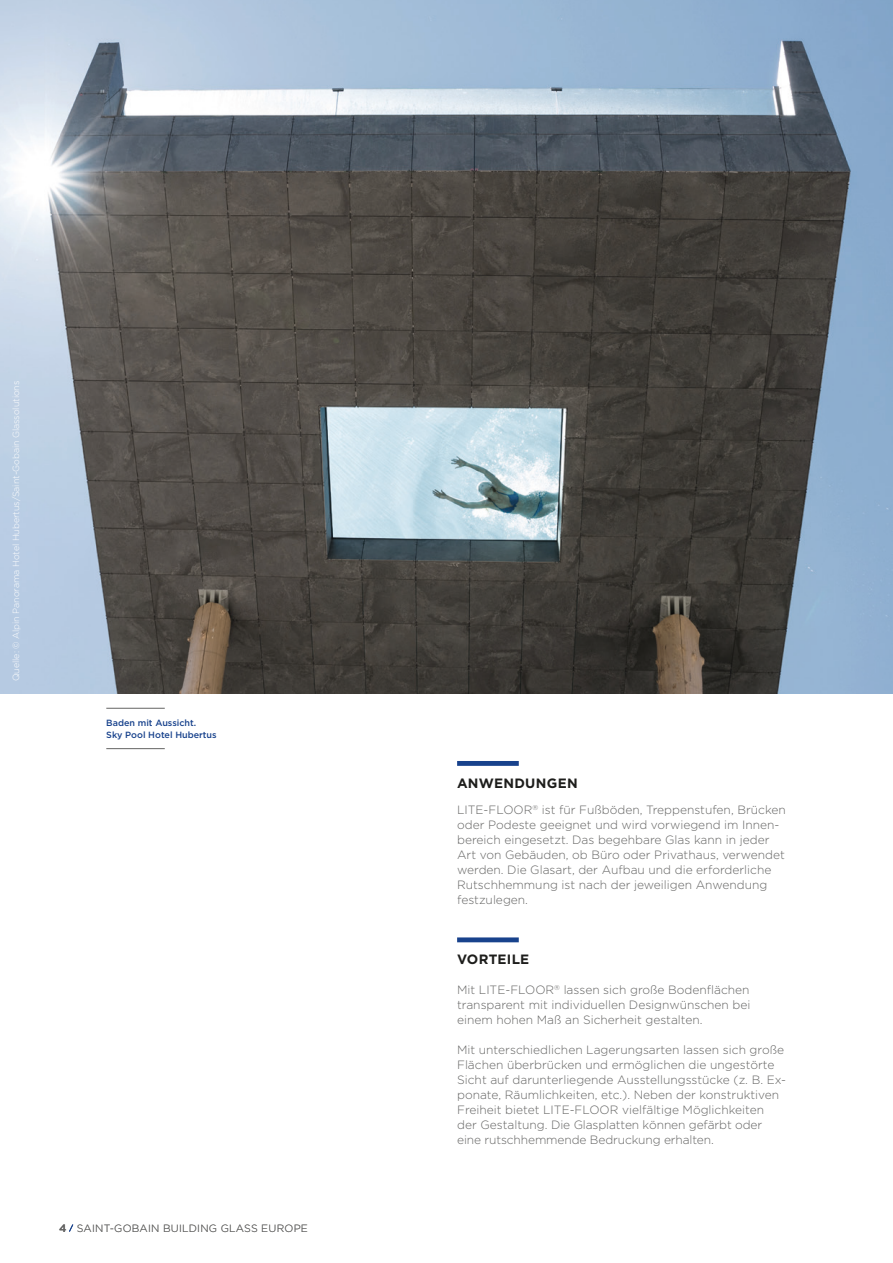
<style>
.page{position:relative;width:893px;height:1263px;background:#fff}
.page>*{position:absolute;margin:0;border:0;box-sizing:border-box;transform-origin:0 0}
.t1{font:700 13.5px "Gotham";letter-spacing:.02em;color:#1d1d1b}
.t2{font:300 12px/15px "Gotham";color:#646463}
.t3{font:500 10.8px "Gotham";color:#646463}
.t4{font:300 10.5px "Gotham";letter-spacing:.02em;color:#646463}
.t5{font:300 9px "Gotham";letter-spacing:-.005em;color:#fff}
.t6{font:500 9px/12px "Gotham";color:#18428c}
</style>
<div class="page">
<img style="left:0;top:0;width:893px;height:694px">
<svg style="left:69px;top:1224px;width:5px;height:8px"></svg>
<hr style="left:106px;top:708px;width:59px;height:1px;background:#646463">
<hr style="left:106px;top:748px;width:59px;height:1px;background:#646463">
<div style="left:457px;top:761px;width:62px;height:5px;background:#18428c"></div>
<div style="left:457px;top:937px;width:62px;height:5px;background:#18428c"></div>
<p class="t5" style="left:11px;top:681px;width:302px;rotate:-90deg">Quelle: © Alpin Panorama Hotel Hubertus/Saint-Gobain Glassolutions</p>
<p class="t6" style="left:106px;top:716px;width:112px">Baden mit Aussicht.<br>Sky Pool Hotel Hubertus</p>
<p class="t3" style="left:59px;top:1221px;width:9px">4</p>
<p class="t4" style="left:77px;top:1221px;width:233px">SAINT-GOBAIN BUILDING GLASS EUROPE</p>
<p class="t1" style="left:457px;top:774px;width:122px">ANWENDUNGEN</p>
<p class="t2" style="left:457px;top:802px;width:330px">LITE-FLOOR<sup>®</sup> ist für Fußböden, Treppenstufen, Brücken oder Podeste geeignet und wird vorwiegend im Innen&shy;bereich eingesetzt. Das begehbare Glas kann in jeder Art von Gebäuden, ob Büro oder Privathaus, verwendet werden. Die Glasart, der Aufbau und die erforderliche Rutschhemmung ist nach der jeweiligen Anwendung festzulegen.</p>
<p class="t1" style="left:457px;top:951px;width:74px">VORTEILE</p>
<p class="t2" style="left:457px;top:982px;width:295px;text-align:justify">Mit LITE-FLOOR<sup>®</sup> lassen sich große Bodenflächen transparent mit individuellen Designwünschen bei einem hohen Maß an Sicherheit gestalten.</p>
<p class="t2" style="left:457px;top:1042px;width:330px">Mit unterschiedlichen Lagerungsarten lassen sich große Flächen überbrücken und ermöglichen die ungestörte Sicht auf darunterliegende Ausstellungsstücke (z. B. Ex&shy;ponate, Räumlichkeiten, etc.). Neben der konstruktiven Freiheit bietet LITE-FLOOR vielfältige Möglichkeiten der Gestaltung. Die Glasplatten können gefärbt oder eine rutschhemmende Bedruckung erhalten.</p>
</div>
